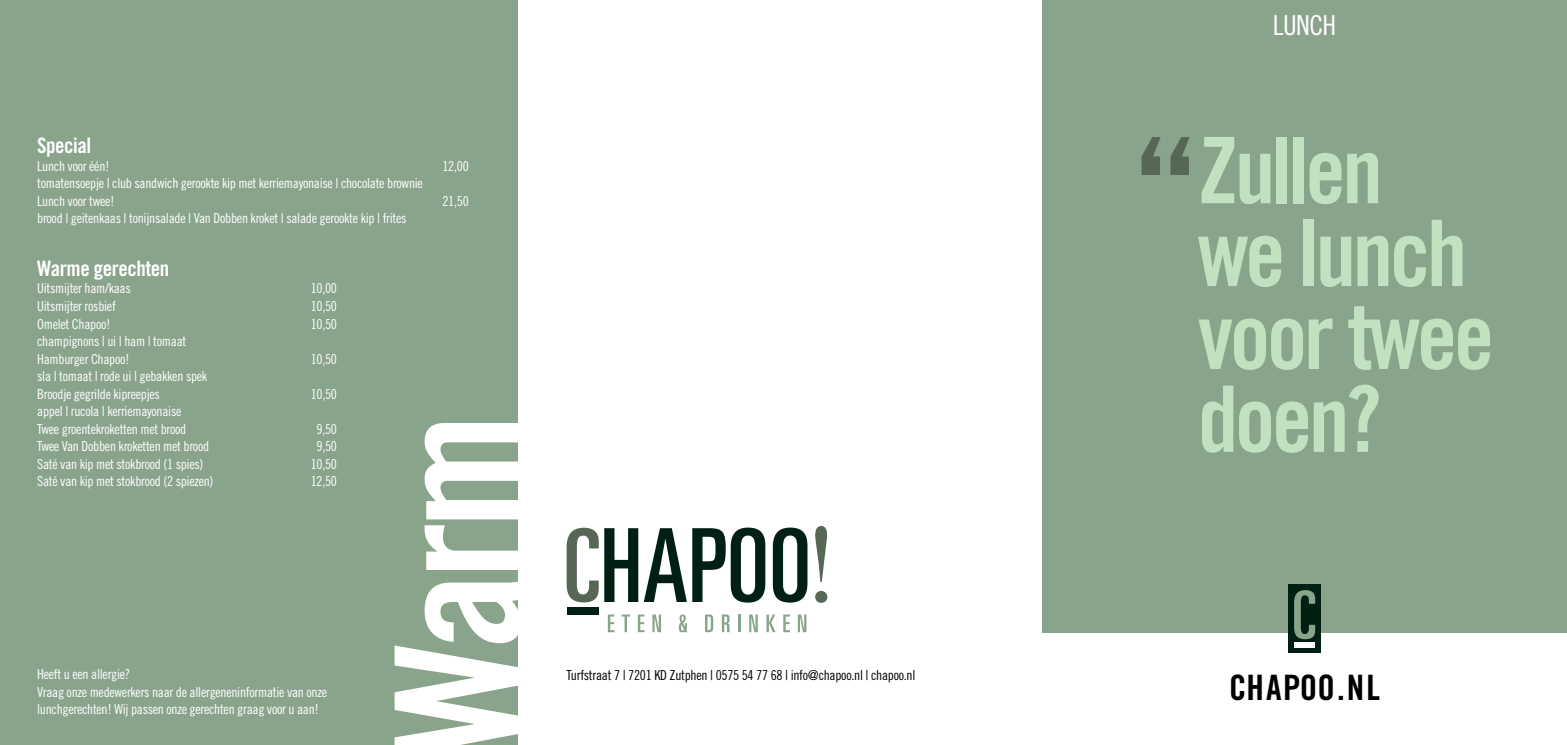
<style>
.page{position:relative;width:1567px;height:745px;background:#fff}
.page>*{position:absolute;margin:0;border:0;box-sizing:border-box;transform-origin:0 0}
.t1{font:172.5px "Trade Gothic Bold Cond Twenty";color:#fff}
.t2{font:91.75px/82.8px "Trade Gothic Bold Cond Twenty";letter-spacing:-.04em;color:#c1e1c1}
.t3{font:35px "Trade Gothic Bold Cond Twenty";letter-spacing:.02em;color:#000}
.t4{font:27.5px "Trade Gothic Cond Eighteen";letter-spacing:-.02em;color:#fff}
.t5{font:21.25px "Trade Gothic Bold Cond Twenty";letter-spacing:-.02em;color:#fff}
.t6{font:13.75px/17.5px "Trade Gothic Cond Eighteen";letter-spacing:-.02em;color:#fff}
.t7{font:13.75px "Trade Gothic Cond Eighteen";letter-spacing:-.02em;color:#000}
</style>
<div class="page">
<div style="left:1042px;top:0;width:524px;height:631px;background:#8aa48c"></div>
<svg style="left:1141px;top:137px;width:48px;height:38px"></svg>
<div style="left:0;top:0;width:517px;height:744px;background:#8aa48c"></div>
<div style="left:1288px;top:584px;width:32px;height:68px;background:#002014"></div>
<svg style="left:1294px;top:590px;width:20px;height:48px"></svg>
<div style="left:1294px;top:641px;width:20px;height:5px;background:#fff"></div>
<svg style="left:566px;top:527px;width:32px;height:75px"></svg>
<svg style="left:604px;top:528px;width:82px;height:73px"></svg>
<svg style="left:692px;top:527px;width:73px;height:75px"></svg>
<svg style="left:772px;top:527px;width:35px;height:75px"></svg>
<div style="left:567px;top:606px;width:31px;height:8px;background:#002014"></div>
<svg style="left:815px;top:526px;width:12px;height:76px"></svg>
<svg style="left:607px;top:614px;width:7px;height:17px"></svg>
<svg style="left:621px;top:614px;width:9px;height:17px"></svg>
<svg style="left:638px;top:614px;width:6px;height:17px"></svg>
<svg style="left:652px;top:614px;width:9px;height:17px"></svg>
<svg style="left:679px;top:614px;width:8px;height:18px"></svg>
<svg style="left:705px;top:614px;width:8px;height:17px"></svg>
<svg style="left:721px;top:614px;width:8px;height:17px"></svg>
<svg style="left:738px;top:614px;width:2px;height:17px"></svg>
<svg style="left:749px;top:614px;width:8px;height:17px"></svg>
<svg style="left:766px;top:614px;width:9px;height:17px"></svg>
<svg style="left:783px;top:614px;width:7px;height:17px"></svg>
<svg style="left:797px;top:614px;width:9px;height:17px"></svg>
<h3 class="t5" style="left:37px;top:133px;width:56px">Special</h3>
<p class="t6" style="left:37px;top:157px;width:74px">Lunch voor één!</p>
<p class="t6" style="left:442px;top:157px;width:28px">12,00</p>
<p class="t6" style="left:37px;top:174px;width:387px">tomatensoepje | club sandwich gerookte kip met kerriemayonaise | chocolate brownie<br>Lunch voor twee!</p>
<p class="t6" style="left:442px;top:192px;width:28px">21,50</p>
<p class="t6" style="left:37px;top:209px;width:371px">brood | geitenkaas | tonijnsalade | Van Dobben kroket | salade gerookte kip | frites</p>
<h3 class="t5" style="left:37px;top:255px;width:134px">Warme gerechten</h3>
<p class="t6" style="left:37px;top:279px;width:95px">Uitsmijter ham/kaas</p>
<p class="t6" style="left:311px;top:279px;width:28px">10,00</p>
<p class="t6" style="left:37px;top:297px;width:80px">Uitsmijter rosbief</p>
<p class="t6" style="left:311px;top:297px;width:28px">10,50</p>
<p class="t6" style="left:37px;top:314px;width:75px">Omelet Chapoo!</p>
<p class="t6" style="left:311px;top:314px;width:28px">10,50</p>
<p class="t6" style="left:37px;top:332px;width:151px">champignons | ui | ham | tomaat<br>Hamburger Chapoo!</p>
<p class="t6" style="left:311px;top:349px;width:28px">10,50</p>
<p class="t6" style="left:37px;top:367px;width:172px">sla | tomaat | rode ui | gebakken spek<br>Broodje gegrilde kipreepjes</p>
<p class="t6" style="left:311px;top:384px;width:28px">10,50</p>
<p class="t6" style="left:37px;top:402px;width:151px">appel | rucola | kerriemayonaise<br>Twee groentekroketten met brood</p>
<h1 class="t1" style="left:353px;top:756px;width:345px;rotate:-90deg">Warm</h1>
<p class="t6" style="left:316px;top:419px;width:22px">9,50</p>
<p class="t6" style="left:37px;top:437px;width:173px">Twee Van Dobben kroketten met brood</p>
<p class="t6" style="left:316px;top:437px;width:22px">9,50</p>
<p class="t6" style="left:37px;top:454px;width:168px">Saté van kip met stokbrood (1 spies)</p>
<p class="t6" style="left:311px;top:454px;width:28px">10,50</p>
<p class="t6" style="left:37px;top:472px;width:178px">Saté van kip met stokbrood (2 spiezen)</p>
<p class="t6" style="left:311px;top:472px;width:28px">12,50</p>
<p class="t6" style="left:37px;top:664px;width:291px">Heeft u een allergie?<br>Vraag onze medewerkers naar de allergeneninformatie van onze lunchgerechten! Wij passen onze gerechten graag voor u aan!</p>
<p class="t7" style="left:566px;top:667px;width:350px">Turfstraat 7 | 7201 KD Zutphen | 0575 54 77 68 | info@chapoo.nl | chapoo.nl</p>
<h3 class="t4" style="left:1272px;top:9px;width:65px">LUNCH</h3>
<h2 class="t2" style="left:1197px;top:128px;width:298px">Zullen<br>we lunch voor twee doen?</h2>
<h3 class="t3" style="left:1228px;top:665px;width:152px">CHAPOO.nl</h3>
</div>
